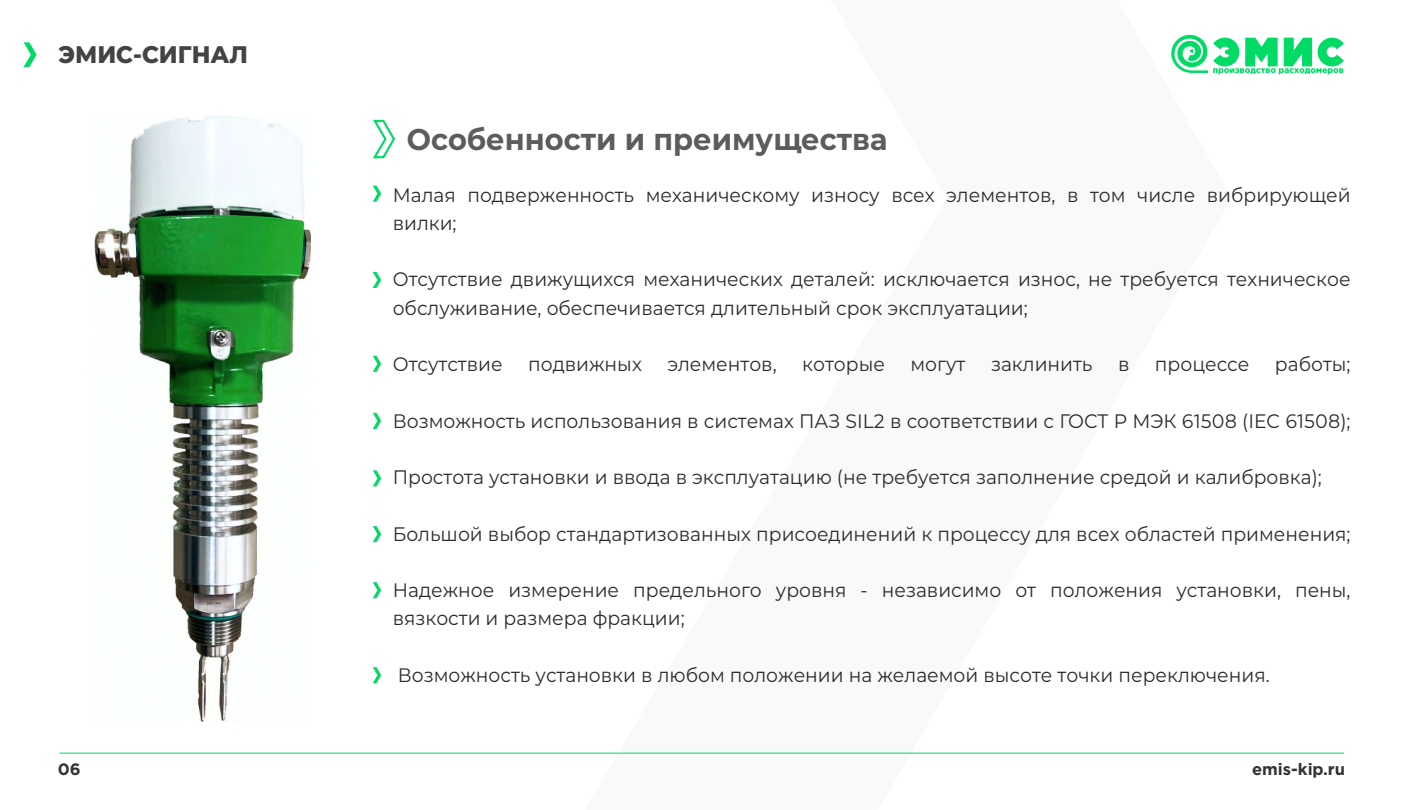
<style>
.page{position:relative;width:1404px;height:810px;background:#fff}
.page>*{position:absolute;margin:0;border:0;box-sizing:border-box;transform-origin:0 0}
.t1{font:700 30px "RD.Montserrat";color:#5c5c5b}
.t2{font:800 24px "RD.Montserrat";color:#434342}
.t3{font:19.5px/28.2px "RD.Montserrat";color:#2b2b2a}
.t4{font:700 16.5px "Gotham Pro";color:#333}
</style>
<div class="page">
<img style="left:94px;top:115px;width:216px;height:607px">
<svg style="left:1171px;top:35px;width:172px;height:39px"></svg>
<hr style="left:59px;top:753px;width:1284px;height:1px;background:#00db66">
<svg style="left:24px;top:42px;width:13px;height:25px"></svg>
<svg style="left:372px;top:186px;width:9px;height:16px"></svg>
<svg style="left:372px;top:272px;width:9px;height:16px"></svg>
<svg style="left:372px;top:356px;width:9px;height:16px"></svg>
<svg style="left:372px;top:413px;width:9px;height:16px"></svg>
<svg style="left:372px;top:470px;width:9px;height:16px"></svg>
<svg style="left:372px;top:526px;width:9px;height:16px"></svg>
<svg style="left:372px;top:582px;width:9px;height:16px"></svg>
<svg style="left:372px;top:667px;width:9px;height:16px"></svg>
<svg style="left:373px;top:119px;width:22px;height:40px"></svg>
<p class="t2" style="left:59px;top:40px;width:191px">ЭМИС-СИГНАЛ</p>
<h1 class="t1" style="left:407px;top:121px;width:482px">Особенности и преимущества</h1>
<p class="t3" style="left:392px;top:181px;width:959px">Малая подверженность механическому износу всех элементов, в том числе вибрирующей вилки;</p>
<p class="t3" style="left:392px;top:265px;width:959px">Отсутствие движущихся механических деталей: исключается износ, не требуется техническое обслуживание, обеспечивается длительный срок эксплуатации;</p>
<p class="t3" style="left:392px;top:350px;width:111px">Отсутствие</p>
<p class="t3" style="left:528px;top:350px;width:115px">подвижных</p>
<p class="t3" style="left:667px;top:350px;width:111px">элементов,</p>
<p class="t3" style="left:802px;top:350px;width:84px">которые</p>
<p class="t3" style="left:910px;top:350px;width:56px">могут</p>
<p class="t3" style="left:990px;top:350px;width:103px">заклинить</p>
<p class="t3" style="left:1117px;top:350px;width:13px">в</p>
<p class="t3" style="left:1154px;top:350px;width:96px">процессе</p>
<p class="t3" style="left:1274px;top:350px;width:77px">работы;</p>
<p class="t3" style="left:392px;top:407px;width:959px">Возможность использования в системах ПАЗ SIL2 в соответствии с ГОСТ Р МЭК 61508 (IEC 61508);</p>
<p class="t3" style="left:392px;top:463px;width:930px">Простота установки и ввода в эксплуатацию (не требуется заполнение средой и калибровка);</p>
<p class="t3" style="left:392px;top:520px;width:959px">Большой выбор стандартизованных присоединений к процессу для всех областей применения;</p>
<p class="t3" style="left:392px;top:576px;width:959px">Надежное измерение предельного уровня - независимо от положения установки, пены, вязкости и размера фракции;</p>
<p class="t3" style="left:398px;top:661px;width:873px">Возможность установки в любом положении на желаемой высоте точки переключения.</p>
<p class="t4" style="left:58px;top:760px;width:24px">06</p>
<p class="t4" style="left:1251px;top:763px;width:94px">emis-kip.ru</p>
</div>
